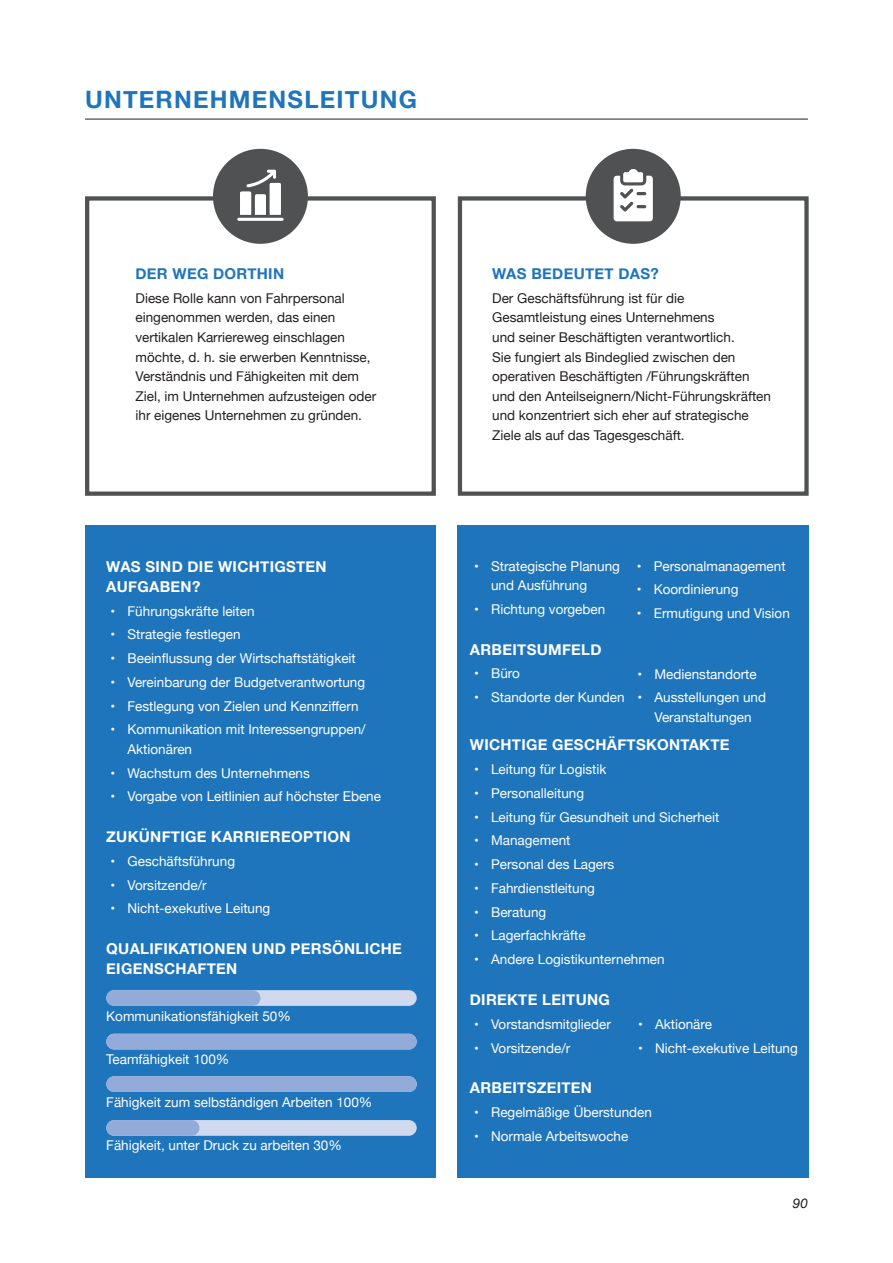
<style>
.page{position:relative;width:893px;height:1263px;background:#fff}
.page>*{position:absolute;margin:0;border:0;box-sizing:border-box;transform-origin:0 0}
.t1{font:700 24px "Helvetica Neue";letter-spacing:.05em;color:#1f75bc}
.t2{font:700 15px/19.5px "Helvetica Neue";letter-spacing:.02em;color:#fff}
.t3{font:700 15px "Helvetica Neue";letter-spacing:.02em;color:#1f75bc}
.t4{font:13.5px/19.5px "Helvetica Neue";color:#fff}
.t5{font:13.5px/19.5px "Helvetica Neue";color:#231f20}
.t6{font:italic 13.5px "Helvetica Neue";color:#231f20}
</style>
<div class="page">
<div style="left:85px;top:526px;width:351px;height:652px;background:#1f75bc"></div>
<div style="left:85px;top:196px;width:351px;height:300px;border:4px solid #4f5152"></div>
<div style="left:458px;top:196px;width:351px;height:300px;border:4px solid #4f5152"></div>
<div style="left:457px;top:526px;width:352px;height:652px;background:#1f75bc"></div>
<div style="left:213px;top:149px;width:95px;height:95px;background:#4f5152;border-radius:50%"></div>
<div style="left:586px;top:149px;width:95px;height:95px;background:#4f5152;border-radius:50%"></div>
<hr style="left:85px;top:119px;width:723px;height:1px;background:#231f20">
<svg style="left:237px;top:170px;width:47px;height:51px"></svg>
<svg style="left:614px;top:169px;width:39px;height:52px"></svg>
<div style="left:106px;top:990px;width:311px;height:16px;background:#d0d9ee;border-radius:8px"></div>
<div style="left:106px;top:990px;width:154px;height:16px;background:#92abd8;border-radius:8px"></div>
<div style="left:106px;top:1034px;width:311px;height:15px;background:#92abd8;border-radius:8px"></div>
<div style="left:106px;top:1120px;width:311px;height:16px;background:#d0d9ee;border-radius:8px"></div>
<div style="left:106px;top:1076px;width:311px;height:16px;background:#92abd8;border-radius:8px"></div>
<div style="left:106px;top:1120px;width:93px;height:16px;background:#92abd8;border-radius:8px"></div>
<p class="t1" style="left:85px;top:81px;width:333px">UNTERNEHMENSLEITUNG</p>
<p class="t3" style="left:136px;top:262px;width:150px">DER WEG DORTHIN</p>
<p class="t5" style="left:136px;top:289px;width:242px">Diese Rolle kann von Fahrpersonal eingenommen werden, das einen vertikalen Karriereweg einschlagen möchte, d. h. sie erwerben Kenntnisse, Verständnis und Fähigkeiten mit dem Ziel, im Unternehmen aufzusteigen oder ihr eigenes Unternehmen zu gründen.</p>
<p class="t2" style="left:106px;top:558px;width:222px">WAS SIND DIE WICHTIGSTEN<br>AUFGABEN?</p>
<p class="t4" style="left:111px;top:602px;width:146px">• Führungskräfte leiten</p>
<p class="t4" style="left:111px;top:626px;width:132px">• Strategie festlegen</p>
<p class="t4" style="left:111px;top:649px;width:247px">• Beeinflussung der Wirtschaftstätigkeit</p>
<p class="t4" style="left:111px;top:673px;width:256px">• Vereinbarung der Budgetverantwortung</p>
<p class="t4" style="left:111px;top:697px;width:250px">• Festlegung von Zielen und Kennziffern</p>
<p class="t4" style="left:128px;top:721px;width:240px;text-indent:-17px">• Kommunikation mit Interessengruppen/<br>Aktionären</p>
<p class="t4" style="left:111px;top:764px;width:201px">• Wachstum des Unternehmens</p>
<p class="t4" style="left:111px;top:788px;width:272px">• Vorgabe von Leitlinien auf höchster Ebene</p>
<p class="t2" style="left:106px;top:827px;width:246px">ZUKÜNFTIGE KARRIEREOPTION</p>
<p class="t4" style="left:111px;top:852px;width:126px">• Geschäftsführung</p>
<p class="t4" style="left:111px;top:876px;width:98px">• Vorsitzende/r</p>
<p class="t4" style="left:111px;top:900px;width:161px">• Nicht-exekutive Leitung</p>
<p class="t2" style="left:106px;top:939px;width:297px">QUALIFIKATIONEN UND PERSÖNLICHE<br>EIGENSCHAFTEN</p>
<p class="t4" style="left:106px;top:1007px;width:186px">Kommunikationsfähigkeit 50%</p>
<p class="t4" style="left:106px;top:1050px;width:125px">Teamfähigkeit 100%</p>
<p class="t4" style="left:106px;top:1093px;width:268px">Fähigkeit zum selbständigen Arbeiten 100%</p>
<p class="t4" style="left:106px;top:1136px;width:237px">Fähigkeit, unter Druck zu arbeiten 30%</p>
<p class="t3" style="left:492px;top:262px;width:168px">WAS BEDEUTET DAS?</p>
<p class="t5" style="left:492px;top:289px;width:280px">Der Geschäftsführung ist für die Gesamtleistung eines Unternehmens<br>und seiner Beschäftigten verantwortlich.<br>Sie fungiert als Bindeglied zwischen den operativen Beschäftigten /Führungskräften und den Anteilseignern/Nicht-Führungskräften und konzentriert sich eher auf strategische Ziele als auf das Tagesgeschäft.</p>
<p class="t4" style="left:491px;top:557px;width:130px;text-indent:-17px">• Strategische Planung und Ausführung</p>
<p class="t4" style="left:474px;top:600px;width:133px">• Richtung vorgeben</p>
<p class="t2" style="left:470px;top:640px;width:133px">ARBEITSUMFELD</p>
<p class="t4" style="left:474px;top:665px;width:47px">• Büro</p>
<p class="t4" style="left:474px;top:688px;width:152px">• Standorte der Kunden</p>
<p class="t2" style="left:470px;top:736px;width:261px">WICHTIGE GESCHÄFTSKONTAKTE</p>
<p class="t4" style="left:474px;top:760px;width:134px">• Leitung für Logistik</p>
<p class="t4" style="left:474px;top:784px;width:112px">• Personalleitung</p>
<p class="t4" style="left:474px;top:808px;width:247px">• Leitung für Gesundheit und Sicherheit</p>
<p class="t4" style="left:474px;top:832px;width:98px">• Management</p>
<p class="t4" style="left:474px;top:855px;width:142px">• Personal des Lagers</p>
<p class="t4" style="left:474px;top:879px;width:122px">• Fahrdienstleitung</p>
<p class="t4" style="left:474px;top:903px;width:74px">• Beratung</p>
<p class="t4" style="left:474px;top:927px;width:113px">• Lagerfachkräfte</p>
<p class="t4" style="left:474px;top:950px;width:192px">• Andere Logistikunternehmen</p>
<p class="t2" style="left:470px;top:990px;width:141px">DIREKTE LEITUNG</p>
<p class="t4" style="left:474px;top:1015px;width:138px">• Vorstandsmitglieder</p>
<p class="t4" style="left:474px;top:1039px;width:98px">• Vorsitzende/r</p>
<p class="t2" style="left:470px;top:1078px;width:124px">ARBEITSZEITEN</p>
<p class="t4" style="left:474px;top:1103px;width:179px">• Regelmäßige Überstunden</p>
<p class="t4" style="left:474px;top:1127px;width:156px">• Normale Arbeitswoche</p>
<p class="t4" style="left:637px;top:557px;width:150px">• Personalmanagement</p>
<p class="t4" style="left:637px;top:581px;width:103px">• Koordinierung</p>
<p class="t4" style="left:637px;top:604px;width:155px">• Ermutigung und Vision</p>
<p class="t4" style="left:637px;top:665px;width:121px">• Medienstandorte</p>
<p class="t4" style="left:637px;top:689px;width:130px;text-align:center">• Ausstellungen und<br>Veranstaltungen</p>
<p class="t4" style="left:638px;top:1016px;width:76px">• Aktionäre</p>
<p class="t4" style="left:638px;top:1039px;width:161px">• Nicht-exekutive Leitung</p>
<p class="t6" style="left:793px;top:1193px;width:17px">90</p>
</div>
